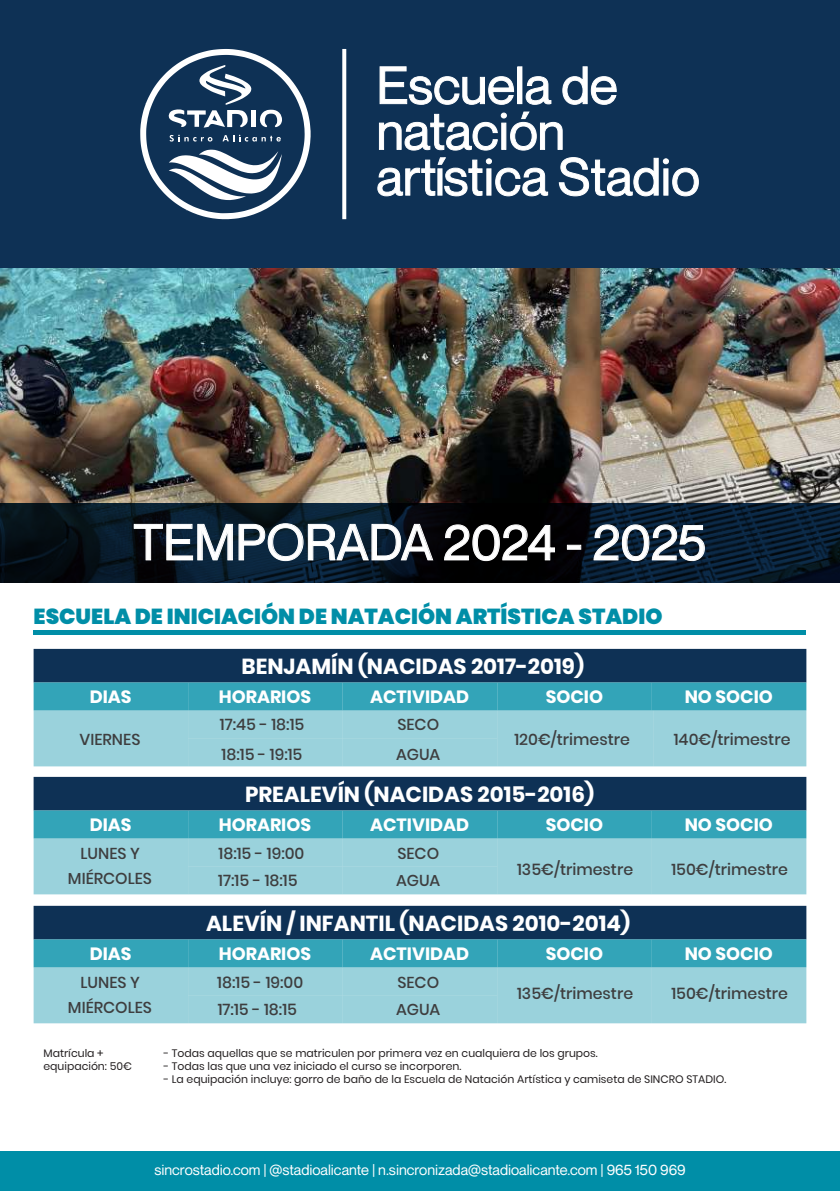
<style>
.page{position:relative;width:840px;height:1191px;background:#fff}
.page>*{position:absolute;margin:0;border:0;box-sizing:border-box;transform-origin:0 0}
.t1{font:51.4px/45.8px "Neue Montreal";color:#fff}
.t2{font:49.6px "Neue Montreal";color:#fff}
.t3{font:700 21.8px "Poppins";color:#fff}
.t4{font:900 21.8px "Poppins";color:#008ea7}
.t5{font:700 17.8px "Poppins";color:#fff}
.t6{font:500 15.8px/27px "Poppins";color:#3e3e3f}
.t7{font:14.6px "Neue Montreal";color:#fff}
.t8{font:10.8px/13px "Poppins";color:#231f20}
</style>
<div class="page">
<div style="left:0;top:0;width:839px;height:268px;background:#0e3155"></div>
<svg style="left:140px;top:49px;width:170px;height:170px"></svg>
<svg style="left:342px;top:49px;width:4px;height:170px"></svg>
<svg style="left:379px;top:66px;width:135px;height:39px"></svg>
<svg style="left:525px;top:76px;width:26px;height:29px"></svg>
<svg style="left:562px;top:66px;width:55px;height:39px"></svg>
<svg style="left:377px;top:111px;width:322px;height:86px"></svg>
<div style="left:0;top:1151px;width:839px;height:40px;background:#008ea7"></div>
<img style="left:0;top:268px;width:839px;height:235px">
<svg style="left:0;top:503px;width:839px;height:79px;background:#061421"></svg>
<svg style="left:133px;top:522px;width:301px;height:39px;background:#2d3d4c"></svg>
<svg style="left:443px;top:524px;width:112px;height:37px;background:#2a2a2a"></svg>
<svg style="left:592px;top:524px;width:113px;height:37px;background:#324355"></svg>
<div style="left:34px;top:630px;width:771px;height:5px;background:#008ea7"></div>
<svg style="left:34px;top:649px;width:771px;height:117px;background:#5999ad"></svg>
<svg style="left:34px;top:777px;width:771px;height:117px;background:#5999ad"></svg>
<svg style="left:34px;top:905px;width:771px;height:118px;background:#5b9aad"></svg>
<h1 class="t1" style="left:376px;top:63px;width:324px">Escuela de natación artística Stadio</h1>
<h2 class="t2" style="left:133px;top:512px;width:574px">TEMPORADA 2024 - 2025</h2>
<h3 class="t4" style="left:34px;top:604px;width:630px">ESCUELA DE INICIACIÓN DE NATACIÓN ARTÍSTICA STADIO</h3>
<h3 class="t3" style="left:241px;top:653px;width:344px">BENJAMÍN (NACIDAS 2017-2019)</h3>
<h3 class="t5" style="left:90px;top:687px;width:43px">DIAS</h3>
<h3 class="t6" style="left:79px;top:725px;width:62px">VIERNES</h3>
<h3 class="t5" style="left:218px;top:687px;width:94px">HORARIOS</h3>
<h3 class="t5" style="left:370px;top:687px;width:100px">ACTIVIDAD</h3>
<h3 class="t5" style="left:545px;top:687px;width:59px">SOCIO</h3>
<h3 class="t5" style="left:684px;top:687px;width:90px">NO SOCIO</h3>
<h3 class="t6" style="left:220px;top:710px;width:86px">17:45 - 18:15</h3>
<h3 class="t6" style="left:397px;top:710px;width:43px">SECO</h3>
<h3 class="t6" style="left:221px;top:741px;width:82px">18:15 - 19:15</h3>
<h3 class="t6" style="left:396px;top:741px;width:46px">AGUA</h3>
<h3 class="t6" style="left:514px;top:726px;width:117px">120€/trimestre</h3>
<h3 class="t6" style="left:673px;top:726px;width:118px">140€/trimestre</h3>
<h3 class="t3" style="left:245px;top:781px;width:350px">PREALEVÍN (NACIDAS 2015-2016)</h3>
<h3 class="t5" style="left:90px;top:814px;width:43px">DIAS</h3>
<h3 class="t5" style="left:218px;top:814px;width:94px">HORARIOS</h3>
<h3 class="t5" style="left:370px;top:814px;width:100px">ACTIVIDAD</h3>
<h3 class="t5" style="left:545px;top:814px;width:59px">SOCIO</h3>
<h3 class="t5" style="left:684px;top:814px;width:90px">NO SOCIO</h3>
<h3 class="t6" style="left:68px;top:841px;width:86px;line-height:24.8px;text-align:center">LUNES Y<br>MIÉRCOLES</h3>
<h3 class="t6" style="left:218px;top:840px;width:87px">18:15 - 19:00</h3>
<h3 class="t6" style="left:396px;top:840px;width:46px">SECO<br>AGUA</h3>
<h3 class="t6" style="left:218px;top:867px;width:81px">17:15 - 18:15</h3>
<h3 class="t6" style="left:517px;top:856px;width:117px">135€/trimestre</h3>
<h3 class="t6" style="left:671px;top:856px;width:118px">150€/trimestre</h3>
<h3 class="t3" style="left:206px;top:910px;width:425px">ALEVÍN / INFANTIL (NACIDAS 2010-2014)</h3>
<h3 class="t5" style="left:90px;top:943px;width:43px">DIAS</h3>
<h3 class="t5" style="left:218px;top:943px;width:94px">HORARIOS</h3>
<h3 class="t5" style="left:370px;top:943px;width:100px">ACTIVIDAD</h3>
<h3 class="t5" style="left:545px;top:943px;width:59px">SOCIO</h3>
<h3 class="t5" style="left:684px;top:943px;width:90px">NO SOCIO</h3>
<h3 class="t6" style="left:68px;top:970px;width:86px;line-height:24.8px;text-align:center">LUNES Y<br>MIÉRCOLES</h3>
<h3 class="t6" style="left:217px;top:969px;width:87px">18:15 - 19:00</h3>
<h3 class="t6" style="left:396px;top:969px;width:46px">SECO<br>AGUA</h3>
<h3 class="t6" style="left:217px;top:996px;width:81px">17:15 - 18:15</h3>
<h3 class="t6" style="left:517px;top:980px;width:117px">135€/trimestre</h3>
<h3 class="t6" style="left:671px;top:980px;width:118px">150€/trimestre</h3>
<p class="t8" style="left:43px;top:1046px;width:90px">Matrícula + equipación: 50€</p>
<p class="t8" style="left:164px;top:1046px;width:435px">- Todas aquellas que se matriculen por primera vez en cualquiera de los grupos.</p>
<p class="t8" style="left:164px;top:1059px;width:299px">- Todas las que una vez iniciado el curso se incorporen.</p>
<p class="t8" style="left:164px;top:1072px;width:563px">- La equipación incluye: gorro de baño de la Escuela de Natación Artística y camiseta de SINCRO STADIO.</p>
<h3 class="t7" style="left:154px;top:1161px;width:532px">sincrostadio.com | @stadioalicante | n.sincronizada@stadioalicante.com | 965 150 969</h3>
</div>
